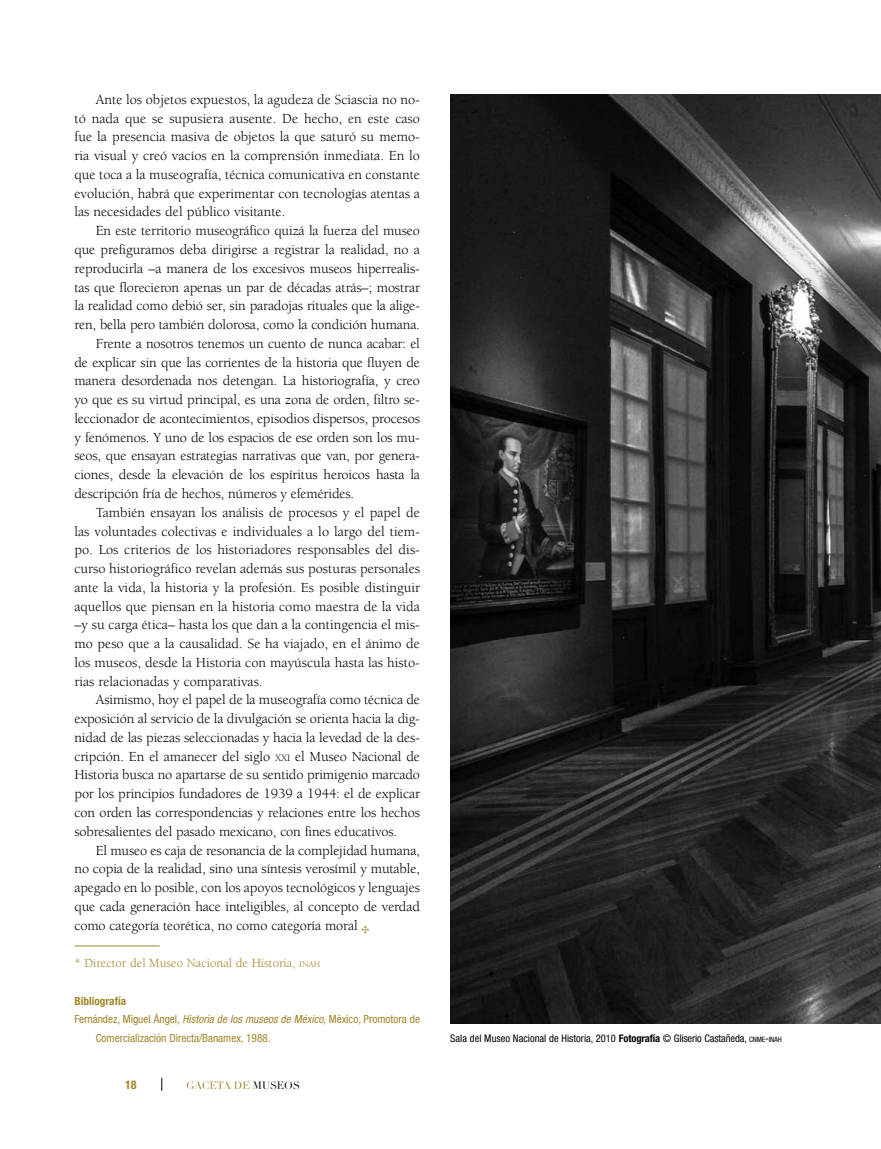
<style>
.page{position:relative;width:881px;height:1149px;background:#fff}
.page>*{position:absolute;margin:0;border:0;box-sizing:border-box;transform-origin:0 0}
.t1{font:14.25px/18.8px "Berkeley";letter-spacing:-.01em;color:#000;text-align:justify}
.t2{font:12.75px "Berkeley";color:#a38528}
.t3{font:700 condensed 12px "Helvetica Neue";color:#a38528}
.t4{font:condensed 11.25px "Helvetica Neue";color:#a38528}
.t5{font:700 condensed 11.25px "Helvetica Neue";color:#a38528}
.t6{font:condensed 10.5px "Helvetica Neue";color:#000}
.t7{font:10.5px "Didot LH";letter-spacing:-.005em;color:#a38528}
.s1{font-size:10.05px}
.s2{color:#a38528}
.s3{font-size:8.85px}
.s4{font-style:italic}
.s5{font-weight:700}
.s6{font-size:7.35px}
.s7{color:#000}
</style>
<div class="page">
<svg style="left:161px;top:1077px;width:1px;height:13px"></svg>
<hr style="left:74px;top:945px;width:85px;height:1px;background:#a38528">
<img style="left:450px;top:94px;width:430px;height:929px">
<p class="t1" style="left:74px;top:90px;width:347px;text-indent:21px">Ante los objetos expuestos, la agudeza de Sciascia no no&shy;tó nada que se supusiera ausente. De hecho, en este caso fue la presencia masiva de objetos la que saturó su memo&shy;ria visual y creó vacíos en la comprensión inmediata. En lo que toca a la museografía, técnica comunicativa en constante evolución, habrá que experimentar con tecnologías atentas a las necesidades del público visitante.</p>
<p class="t1" style="left:96px;top:222px;width:325px">En este territorio museográfico quizá la fuerza del museo</p>
<p class="t1" style="left:74px;top:240px;width:347px">que prefiguramos deba dirigirse a registrar la realidad, no a</p>
<p class="t1" style="left:74px;top:259px;width:347px">reproducirla –a manera de los excesivos museos hiperrealis-</p>
<p class="t1" style="left:74px;top:278px;width:347px">tas que florecieron apenas un par de décadas atrás–; mostrar</p>
<p class="t1" style="left:74px;top:297px;width:347px">la realidad como debió ser, sin paradojas rituales que la alige-</p>
<p class="t1" style="left:74px;top:315px;width:347px">ren, bella pero también dolorosa, como la condición humana.</p>
<p class="t1" style="left:96px;top:334px;width:325px">Frente a nosotros tenemos un cuento de nunca acabar: el</p>
<p class="t1" style="left:74px;top:353px;width:347px">de explicar sin que las corrientes de la historia que fluyen de</p>
<p class="t1" style="left:74px;top:372px;width:347px">manera desordenada nos detengan. La historiografía, y creo</p>
<p class="t1" style="left:74px;top:390px;width:347px">yo que es su virtud principal, es una zona de orden, filtro se-</p>
<p class="t1" style="left:74px;top:409px;width:347px">leccionador de acontecimientos, episodios dispersos, procesos</p>
<p class="t1" style="left:74px;top:428px;width:347px">y fenómenos. Y uno de los espacios de ese orden son los mu-</p>
<p class="t1" style="left:74px;top:447px;width:347px">seos, que ensayan estrategias narrativas que van, por genera-</p>
<p class="t1" style="left:74px;top:465px;width:347px">ciones, desde la elevación de los espíritus heroicos hasta la</p>
<p class="t1" style="left:74px;top:484px;width:281px">descripción fría de hechos, números y efemérides.</p>
<p class="t1" style="left:96px;top:503px;width:325px">También ensayan los análisis de procesos y el papel de</p>
<p class="t1" style="left:74px;top:522px;width:347px">las voluntades colectivas e individuales a lo largo del tiem-</p>
<p class="t1" style="left:74px;top:540px;width:347px">po. Los criterios de los historiadores responsables del dis-</p>
<p class="t1" style="left:74px;top:559px;width:347px">curso historiográfico revelan además sus posturas personales</p>
<p class="t1" style="left:74px;top:578px;width:347px">ante la vida, la historia y la profesión. Es posible distinguir</p>
<p class="t1" style="left:74px;top:597px;width:347px">aquellos que piensan en la historia como maestra de la vida</p>
<p class="t1" style="left:74px;top:615px;width:347px">–y su carga ética– hasta los que dan a la contingencia el mis-</p>
<p class="t1" style="left:74px;top:634px;width:347px">mo peso que a la causalidad. Se ha viajado, en el ánimo de</p>
<p class="t1" style="left:74px;top:653px;width:347px">los museos, desde la Historia con mayúscula hasta las histo-</p>
<p class="t1" style="left:74px;top:672px;width:190px">rias relacionadas y comparativas.</p>
<p class="t1" style="left:96px;top:690px;width:325px">Asimismo, hoy el papel de la museografía como técnica de</p>
<p class="t1" style="left:74px;top:709px;width:347px">exposición al servicio de la divulgación se orienta hacia la dig-</p>
<p class="t1" style="left:74px;top:728px;width:347px">nidad de las piezas seleccionadas y hacia la levedad de la des-</p>
<p class="t1" style="left:74px;top:747px;width:347px">cripción. En el amanecer del siglo <span class="s1">XXI</span> el Museo Nacional de</p>
<p class="t1" style="left:74px;top:765px;width:347px">Historia busca no apartarse de su sentido primigenio marcado</p>
<p class="t1" style="left:74px;top:784px;width:347px">por los principios fundadores de 1939 a 1944: el de explicar</p>
<p class="t1" style="left:74px;top:803px;width:347px">con orden las correspondencias y relaciones entre los hechos</p>
<p class="t1" style="left:74px;top:822px;width:324px">sobresalientes del pasado mexicano, con fines educativos.</p>
<p class="t1" style="left:96px;top:840px;width:325px">El museo es caja de resonancia de la complejidad humana,</p>
<p class="t1" style="left:74px;top:859px;width:347px">no copia de la realidad, sino una síntesis verosímil y mutable,</p>
<p class="t1" style="left:74px;top:878px;width:347px">apegado en lo posible, con los apoyos tecnológicos y lenguajes</p>
<p class="t1" style="left:74px;top:897px;width:347px">que cada generación hace inteligibles, al concepto de verdad</p>
<p class="t1" style="left:74px;top:915px;width:296px">como categoría teorética, no como categoría moral <span class="s2">✣</span></p>
<p class="t2" style="left:74px;top:956px;width:247px">* Director del Museo Nacional de Historia, <span class="s3">INAH</span></p>
<p class="t5" style="left:74px;top:993px;width:53px">Bibliografía</p>
<p class="t4" style="left:74px;top:1012px;width:347px">Fernández, Miguel Ángel, <span class="s4">Historia de los museos de México,</span> México, Promotora de</p>
<p class="t4" style="left:96px;top:1031px;width:176px">Comercialización Directa/Banamex, 1988.</p>
<p class="t6" style="left:450px;top:1032px;width:333px">Sala del Museo Nacional de Historia, 2010 <span class="s5">Fotografía</span> © Gliserio Castañeda, <span class="s6">CNME</span>-<span class="s6">INAH</span></p>
<p class="t3" style="left:125px;top:1077px;width:13px">18</p>
<p class="t7" style="left:186px;top:1078px;width:115px">GACETA DE <span class="s7">MUSEOS</span></p>
</div>
